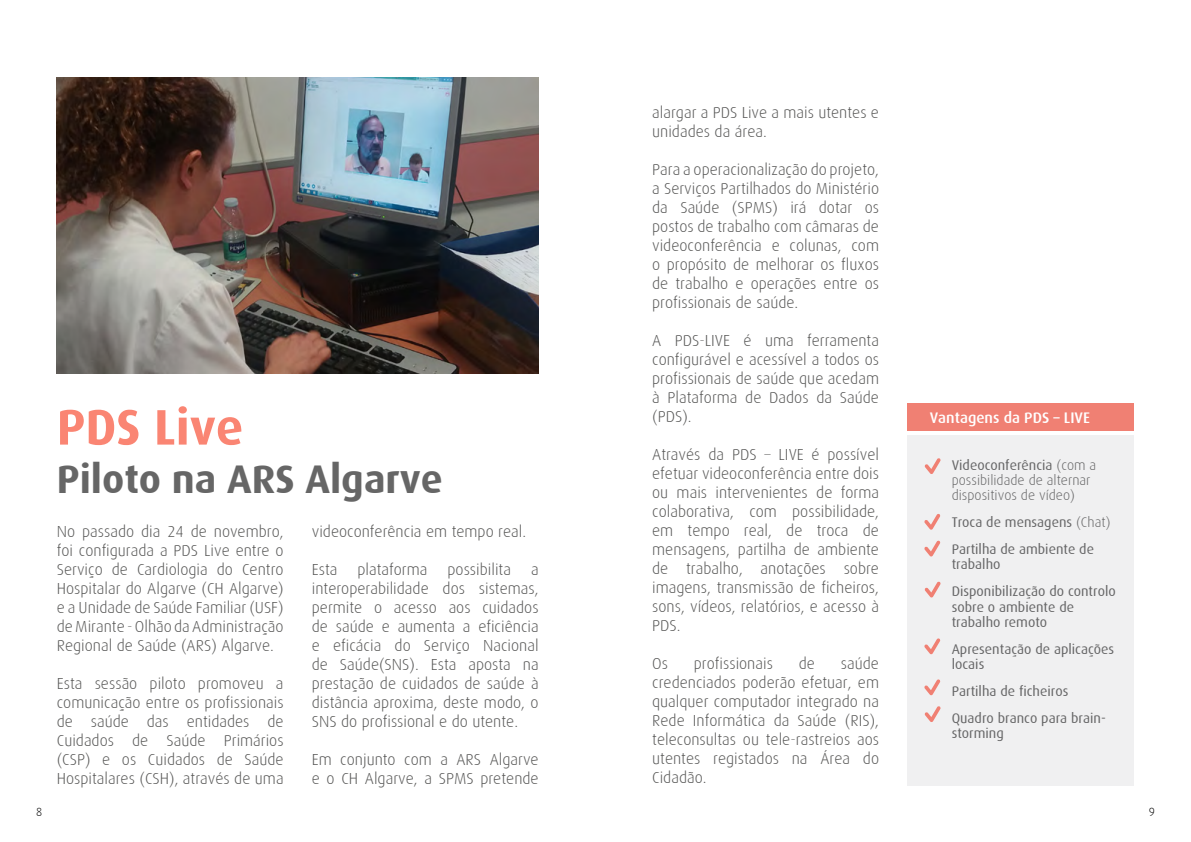
<style>
.page{position:relative;width:1191px;height:842px;background:#fff}
.page>*{position:absolute;margin:0;border:0;box-sizing:border-box;transform-origin:0 0}
.t1{font:700 50px "Dax";color:#fa8573}
.t2{font:700 40px "Dax";color:#666}
.t3{font:300 16px/19px "Dax";color:#575756;text-align:justify}
.t4{font:500 15.3px "Dax";color:#fff}
.t5{font:14.1px/26.9px "Dax";color:#666667}
.t6{font:300 14.1px/15.3px "Dax";color:#666667}
.t7{font:300 12px "Dax";color:#000}
.s1{font-weight:400}
.s2{font-weight:300}
</style>
<div class="page">
<div style="left:907px;top:435px;width:227px;height:351px;background:#f0f0f1"></div>
<div style="left:907px;top:403px;width:227px;height:28px;background:#f08073"></div>
<svg style="left:924px;top:458px;width:16px;height:16px"></svg>
<svg style="left:924px;top:514px;width:16px;height:16px"></svg>
<svg style="left:924px;top:581px;width:16px;height:16px"></svg>
<svg style="left:924px;top:638px;width:16px;height:16px"></svg>
<svg style="left:924px;top:679px;width:16px;height:16px"></svg>
<svg style="left:924px;top:706px;width:16px;height:16px"></svg>
<svg style="left:924px;top:540px;width:16px;height:16px"></svg>
<img style="left:57px;top:78px;width:481px;height:295px">
<h1 class="t1" style="left:57px;top:399px;width:188px">PDS Live</h1>
<h2 class="t2" style="left:57px;top:456px;width:387px">Piloto na ARS Algarve</h2>
<p class="t3" style="left:57px;top:522px;width:228px">No passado dia 24 de novembro, foi configurada a PDS Live entre o Serviço de Cardiologia do Centro Hospitalar do Algarve (CH Algarve) e a Unidade de Saúde Familiar (USF) de Mirante - Olhão da Administração Regional de Saúde (ARS) Algarve.</p>
<p class="t3" style="left:57px;top:674px;width:228px">Esta sessão piloto promoveu a comunicação entre os profissionais de saúde das entidades de Cuidados de Saúde Primários (CSP) e os Cuidados de Saúde Hospitalares (CSH), através de uma</p>
<p class="t3" style="left:312px;top:522px;width:216px">videoconferência em tempo real.</p>
<p class="t3" style="left:312px;top:560px;width:27px">Esta</p>
<p class="t3" style="left:357px;top:560px;width:71px">plataforma</p>
<p class="t3" style="left:447px;top:560px;width:65px">possibilita</p>
<p class="t3" style="left:312px;top:560px;width:228px;text-indent:219px">a interoperabilidade dos sistemas, permite o acesso aos cuidados de saúde e aumenta a eficiência e eficácia do Serviço Nacional de Saúde(SNS). Esta aposta na prestação de cuidados de saúde à distância aproxima, deste modo, o SNS do profissional e do utente.</p>
<p class="t3" style="left:312px;top:750px;width:228px">Em conjunto com a ARS Algarve e o CH Algarve, a SPMS pretende</p>
<p class="t3" style="left:652px;top:103px;width:228px">alargar a PDS Live a mais utentes e unidades da área.</p>
<p class="t3" style="left:652px;top:160px;width:228px">Para a operacionalização do projeto, a Serviços Partilhados do Ministério da Saúde (SPMS) irá dotar os postos de trabalho com câmaras de videoconferência e colunas, com o propósito de melhorar os fluxos de trabalho e operações entre os profissionais de saúde.</p>
<p class="t3" style="left:652px;top:331px;width:228px">A PDS-LIVE é uma ferramenta configurável e acessível a todos os profissionais de saúde que acedam à Plataforma de Dados da Saúde (PDS).</p>
<p class="t3" style="left:652px;top:445px;width:228px">Através da PDS – LIVE é possível efetuar videoconferência entre dois ou mais intervenientes de forma colaborativa, com possibilidade, em tempo real, de troca de mensagens, partilha de ambiente de trabalho, anotações sobre imagens, transmissão de ficheiros, sons, vídeos, relatórios, e acesso à PDS.</p>
<p class="t3" style="left:652px;top:654px;width:17px">Os</p>
<p class="t3" style="left:694px;top:654px;width:81px">profissionais</p>
<p class="t3" style="left:799px;top:654px;width:18px">de</p>
<p class="t3" style="left:652px;top:654px;width:228px;text-indent:189px">saúde credenciados poderão efetuar, em qualquer computador integrado na Rede Informática da Saúde (RIS), teleconsultas ou tele-rastreios aos utentes registados na Área do Cidadão.</p>
<p class="t4" style="left:930px;top:409px;width:162px">Vantagens da PDS – LIVE</p>
<p class="t6" style="left:951px;top:457px;width:146px"><span class="s1">Videoconferência</span> (com a possibilidade de alternar dispositivos de vídeo)</p>
<p class="t5" style="left:951px;top:509px;width:160px">Troca de mensagens <span class="s2">(Chat)<br></span>Partilha de ambiente de</p>
<p class="t5" style="left:951px;top:551px;width:165px">trabalho<br>Disponibilização do controlo</p>
<p class="t5" style="left:951px;top:599px;width:124px;line-height:15.3px">sobre o ambiente de trabalho remoto</p>
<p class="t5" style="left:951px;top:641px;width:164px;line-height:15.3px">Apresentação de aplicações locais</p>
<p class="t5" style="left:951px;top:678px;width:156px">Partilha de ficheiros<br>Quadro branco para brain-</p>
<p class="t5" style="left:951px;top:720px;width:54px">storming</p>
<p class="t7" style="left:36px;top:806px;width:8px">8</p>
<p class="t7" style="left:1148px;top:806px;width:8px">9</p>
</div>
